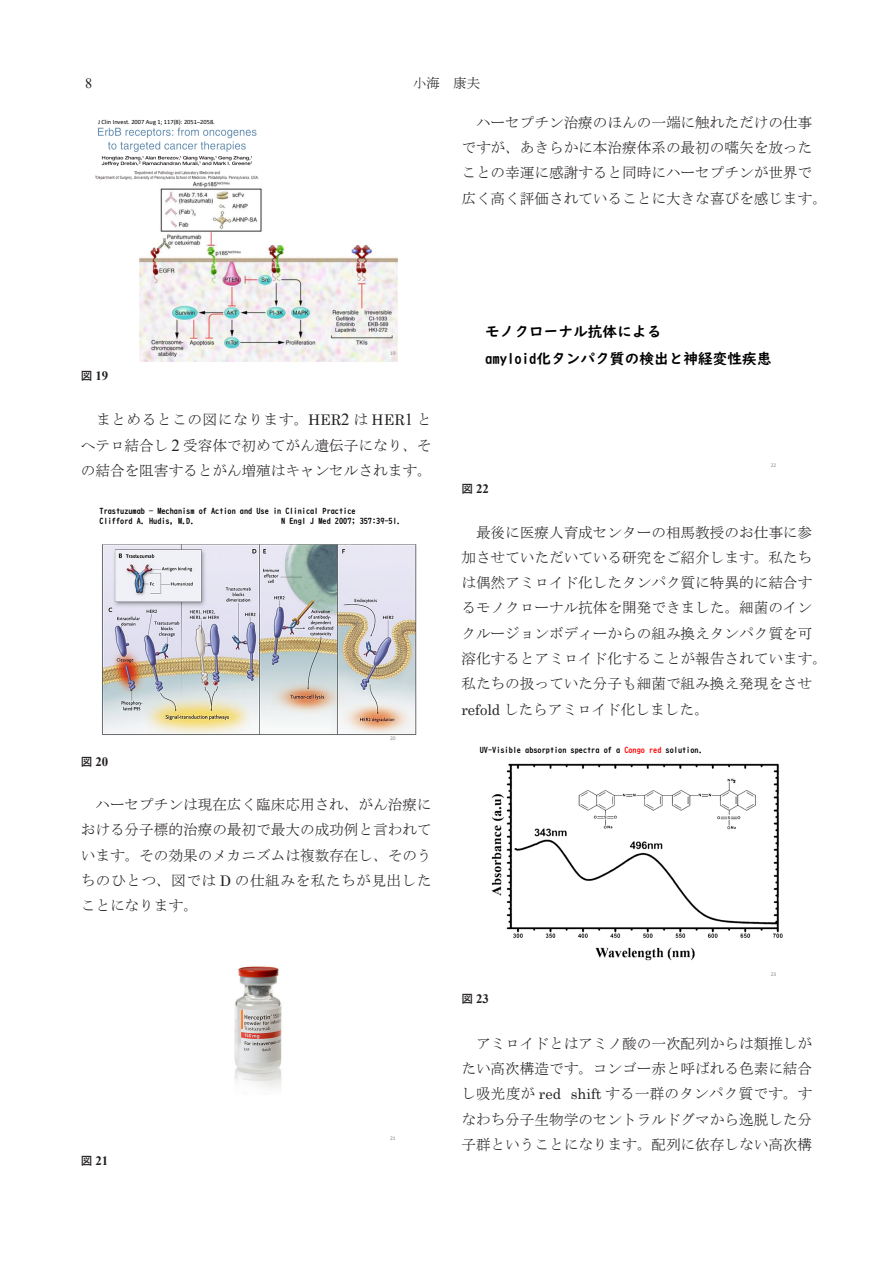
<style>
.page{position:relative;width:893px;height:1263px;background:#fff}
.page>*{position:absolute;margin:0;border:0;box-sizing:border-box;transform-origin:0 0}
.t1{font:14.7px/26.4px "UD Digi Kyokasho N B";color:#000}
.t2{font:14.55px/25.3px "Rg Hon Mincho Lt 90 ms RKSJ H";color:#231f20;text-align:justify}
.t3{font:14.25px "Times New Roman";color:#231f20}
.t4{font:13.5px "Rg Hon Mincho Lt 90 ms RKSJ H";color:#231f20}
.t5{font:700 12.9px "Times New Roman";color:#231f20}
.t6{font:8.25px/9.9px "UD Digi Kyokasho N B";color:#000}
.t7{font:6.45px "Calibri";color:#000}
.t8{font:5.55px "Calibri";color:#898989}
.s1{font-family:"Rg Gothic Bd 90 ms RKSJ H";font-weight:400;font-size:11.7px}
.s2{font-family:"Century Schoolbook"}
.s3{font-family:"Times New Roman";font-size:16.8px}
.s4{color:#f00}
</style>
<div class="page">
<img style="left:95px;top:127px;width:164px;height:55px">
<img style="left:139px;top:182px;width:258px;height:180px">
<img style="left:102px;top:544px;width:315px;height:191px">
<img style="left:234px;top:966px;width:48px;height:123px">
<img style="left:491px;top:763px;width:292px;height:198px">
<p class="t3" style="left:85px;top:74px;width:9px">8</p>
<p class="t4" style="left:413px;top:77px;width:69px">小海　康夫</p>
<p class="t7" style="left:98px;top:118px;width:118px">J Clin Invest. 2007 Aug 1; 117(8): 2051–2058.</p>
<p class="t2" style="left:461px;top:110px;width:367px;text-align:left">　ハーセプチン治療のほんの一端に触れただけの仕事ですが、あきらかに本治療体系の最初の嚆矢を放ったことの幸運に感謝すると同時にハーセプチンが世界で広く高く評価されていることに大きな喜びを感じます。</p>
<p class="t5" style="left:81px;top:367px;width:29px"><span class="s1">図</span> 19</p>
<p class="t8" style="left:390px;top:349px;width:7px">19</p>
<p class="t2" style="left:81px;top:408px;width:352px">　まとめるとこの図になります。<span class="s2">HER</span><span class="s3">2</span> は <span class="s2">HER</span><span class="s3">1</span> とヘテロ結合し <span class="s3">2</span> 受容体で初めてがん遺伝子になり、その結合を阻害するとがん増殖はキャンセルされます。</p>
<p class="t6" style="left:100px;top:506px;width:258px">Trastuzumab — Mechanism of Action and Use in Clinical Practice<br>Clifford A. Hudis, M.D.</p>
<p class="t6" style="left:281px;top:516px;width:121px">N Engl J Med 2007; 357:39-51.</p>
<p class="t5" style="left:81px;top:752px;width:29px"><span class="s1">図</span> 20</p>
<p class="t8" style="left:390px;top:734px;width:7px">20</p>
<p class="t2" style="left:81px;top:792px;width:352px">　ハーセプチンは現在広く臨床応用され、がん治療における分子標的治療の最初で最大の成功例と言われています。その効果のメカニズムは複数存在し、そのうちのひとつ、図では <span class="s2">D</span> の仕組みを私たちが見出したことになります。</p>
<p class="t5" style="left:81px;top:1151px;width:29px"><span class="s1">図</span> 21</p>
<p class="t8" style="left:390px;top:1134px;width:7px">21</p>
<p class="t1" style="left:485px;top:319px;width:288px">モノクローナル抗体による<br>amyloid化タンパク質の検出と神経変性疾患</p>
<p class="t5" style="left:461px;top:479px;width:29px"><span class="s1">図</span> 22</p>
<p class="t8" style="left:771px;top:462px;width:7px">22</p>
<p class="t2" style="left:461px;top:520px;width:367px;text-align:left">　最後に医療人育成センターの相馬教授のお仕事に参加させていただいている研究をご紹介します。私たちは偶然アミロイド化したタンパク質に特異的に結合するモノクローナル抗体を開発できました。細菌のインクルージョンボディーからの組み換えタンパク質を可溶化するとアミロイド化することが報告されています。私たちの扱っていた分子も細菌で組み換え発現をさせ<span class="s2">refold</span> したらアミロイド化しました。</p>
<p class="t6" style="left:480px;top:745px;width:224px">UV-Visible absorption spectra of a <span class="s4">Congo red</span> solution.</p>
<p class="t5" style="left:461px;top:990px;width:29px"><span class="s1">図</span> 23</p>
<p class="t8" style="left:771px;top:970px;width:7px">23</p>
<p class="t2" style="left:461px;top:1031px;width:352px">　アミロイドとはアミノ酸の一次配列からは類推しがたい高次構造です。コンゴー赤と呼ばれる色素に結合し吸光度が <span class="s2">red shift</span> する一群のタンパク質です。すなわち分子生物学のセントラルドグマから逸脱した分子群ということになります。配列に依存しない高次構</p>
</div>
